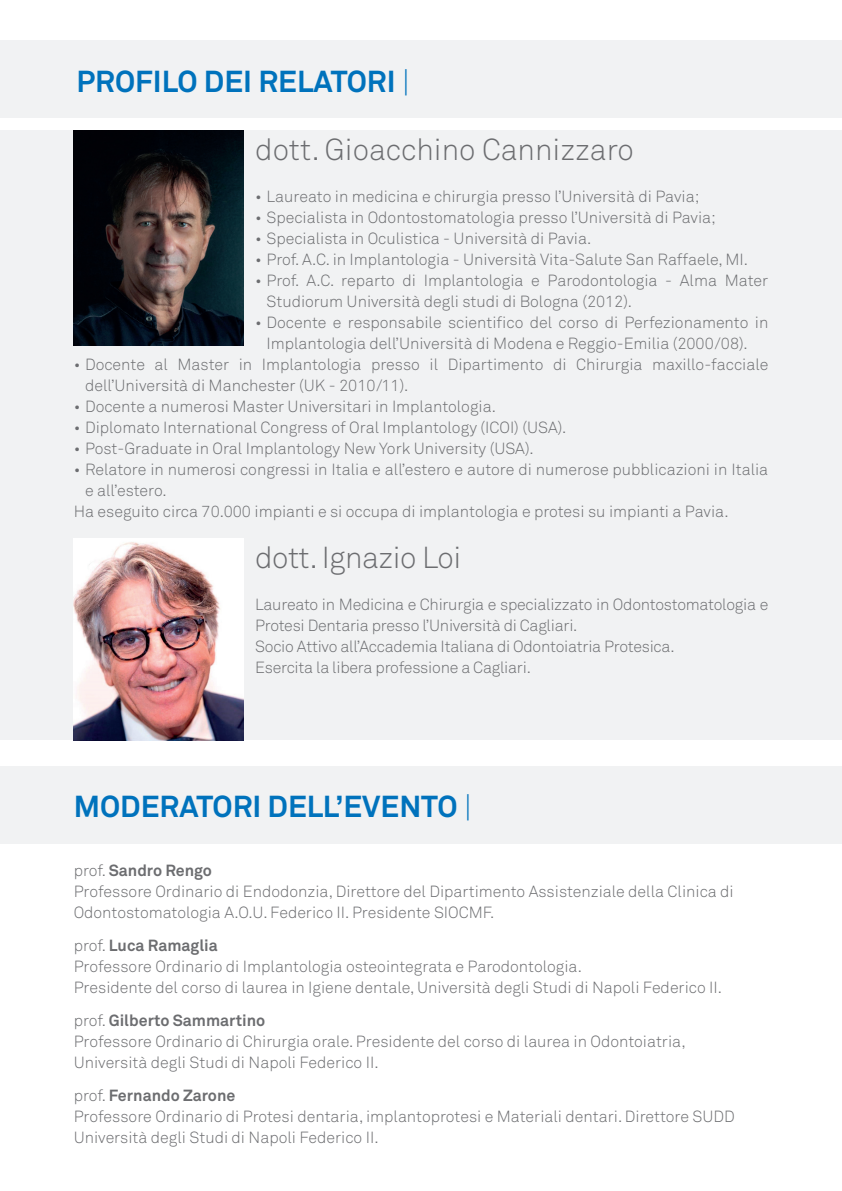
<style>
.page{position:relative;width:842px;height:1191px;background:#fff}
.page>*{position:absolute;margin:0;border:0;box-sizing:border-box;transform-origin:0 0}
.t1{font:700 30px "Akkurat Pro";color:#0072bc}
.t2{font:30px "Akkurat Light Pro";color:#6c6d70}
.t3{font:16px/21px "Akkurat Light Pro";color:#6c6d70}
.t4{font:700 16px "Akkurat Pro";color:#6c6d70}
.s1{font-family:"Akkurat Light Pro";font-weight:400}
</style>
<div class="page">
<div style="left:0;top:40px;width:842px;height:78px;background:#f1f2f3"></div>
<div style="left:0;top:130px;width:842px;height:610px;background:#f1f2f3"></div>
<img style="left:74px;top:130px;width:170px;height:216px">
<img style="left:74px;top:539px;width:170px;height:201px">
<div style="left:0;top:765px;width:842px;height:78px;background:#f1f2f3"></div>
<h1 class="t1" style="left:77px;top:62px;width:335px">PROFILO DEI RELATORI <span class="s1">|</span></h1>
<h1 class="t2" style="left:255px;top:131px;width:380px">dott. Gioacchino Cannizzaro</h1>
<p class="t3" style="left:255px;top:186px;width:446px">• Laureato in medicina e chirurgia presso l’Università di Pavia;</p>
<p class="t3" style="left:255px;top:207px;width:462px">• Specialista in Odontostomatologia presso l’Università di Pavia;</p>
<p class="t3" style="left:255px;top:228px;width:338px">• Specialista in Oculistica - Università di Pavia.</p>
<p class="t3" style="left:255px;top:249px;width:494px">• Prof. A.C. in Implantologia - Università Vita-Salute San Raffaele, MI.</p>
<p class="t3" style="left:266px;top:270px;width:503px;text-indent:-11px">• Prof. A.C. reparto di Implantologia e Parodontologia - Alma Mater<br>Studiorum Università degli studi di Bologna (2012).</p>
<p class="t3" style="left:255px;top:312px;width:515px;text-align:center">• Docente e responsabile scientifico del corso di Perfezionamento in<br>Implantologia dell’Università di Modena e Reggio-Emilia (2000/08).</p>
<p class="t3" style="left:85px;top:354px;width:685px;text-indent:-11px">• Docente al Master in Implantologia presso il Dipartimento di Chirurgia maxillo-facciale dell’Università di Manchester (UK - 2010/11).</p>
<p class="t3" style="left:74px;top:396px;width:424px">• Docente a numerosi Master Universitari in Implantologia.</p>
<p class="t3" style="left:74px;top:417px;width:494px">• Diplomato International Congress of Oral Implantology (ICOI) (USA).</p>
<p class="t3" style="left:74px;top:438px;width:461px">• Post-Graduate in Oral Implantology New York University (USA).</p>
<p class="t3" style="left:74px;top:459px;width:696px">• Relatore in numerosi congressi in Italia e all’estero e autore di numerose pubblicazioni in Italia</p>
<p class="t3" style="left:85px;top:480px;width:83px">e all’estero.</p>
<p class="t3" style="left:74px;top:501px;width:656px">Ha eseguito circa 70.000 impianti e si occupa di implantologia e protesi su impianti a Pavia.</p>
<h1 class="t2" style="left:255px;top:539px;width:208px">dott. Ignazio Loi</h1>
<p class="t3" style="left:255px;top:594px;width:515px">Laureato in Medicina e Chirurgia e specializzato in Odontostomatologia e Protesi Dentaria presso l’Università di Cagliari.<br>Socio Attivo all’Accademia Italiana di Odontoiatria Protesica.<br>Esercita la libera professione a Cagliari.</p>
<h1 class="t1" style="left:74px;top:788px;width:400px">MODERATORI DELL’EVENTO <span class="s1">|</span></h1>
<p class="t4" style="left:74px;top:860px;width:140px"><span class="s1">prof.</span> Sandro Rengo</p>
<p class="t3" style="left:74px;top:881px;width:662px">Professore Ordinario di Endodonzia, Direttore del Dipartimento Assistenziale della Clinica di<br>Odontostomatologia A.O.U. Federico II. Presidente SIOCMF.</p>
<p class="t4" style="left:74px;top:935px;width:146px"><span class="s1">prof.</span> Luca Ramaglia</p>
<p class="t3" style="left:74px;top:956px;width:650px">Professore Ordinario di Implantologia osteointegrata e Parodontologia.<br>Presidente del corso di laurea in Igiene dentale, Università degli Studi di Napoli Federico II.</p>
<p class="t4" style="left:74px;top:1010px;width:193px"><span class="s1">prof.</span> Gilberto Sammartino</p>
<p class="t3" style="left:74px;top:1031px;width:613px">Professore Ordinario di Chirurgia orale. Presidente del corso di laurea in Odontoiatria,<br>Università degli Studi di Napoli Federico II.</p>
<p class="t4" style="left:74px;top:1085px;width:163px"><span class="s1">prof.</span> Fernando Zarone</p>
<p class="t3" style="left:74px;top:1106px;width:663px">Professore Ordinario di Protesi dentaria, implantoprotesi e Materiali dentari. Direttore SUDD<br>Università degli Studi di Napoli Federico II.</p>
</div>
